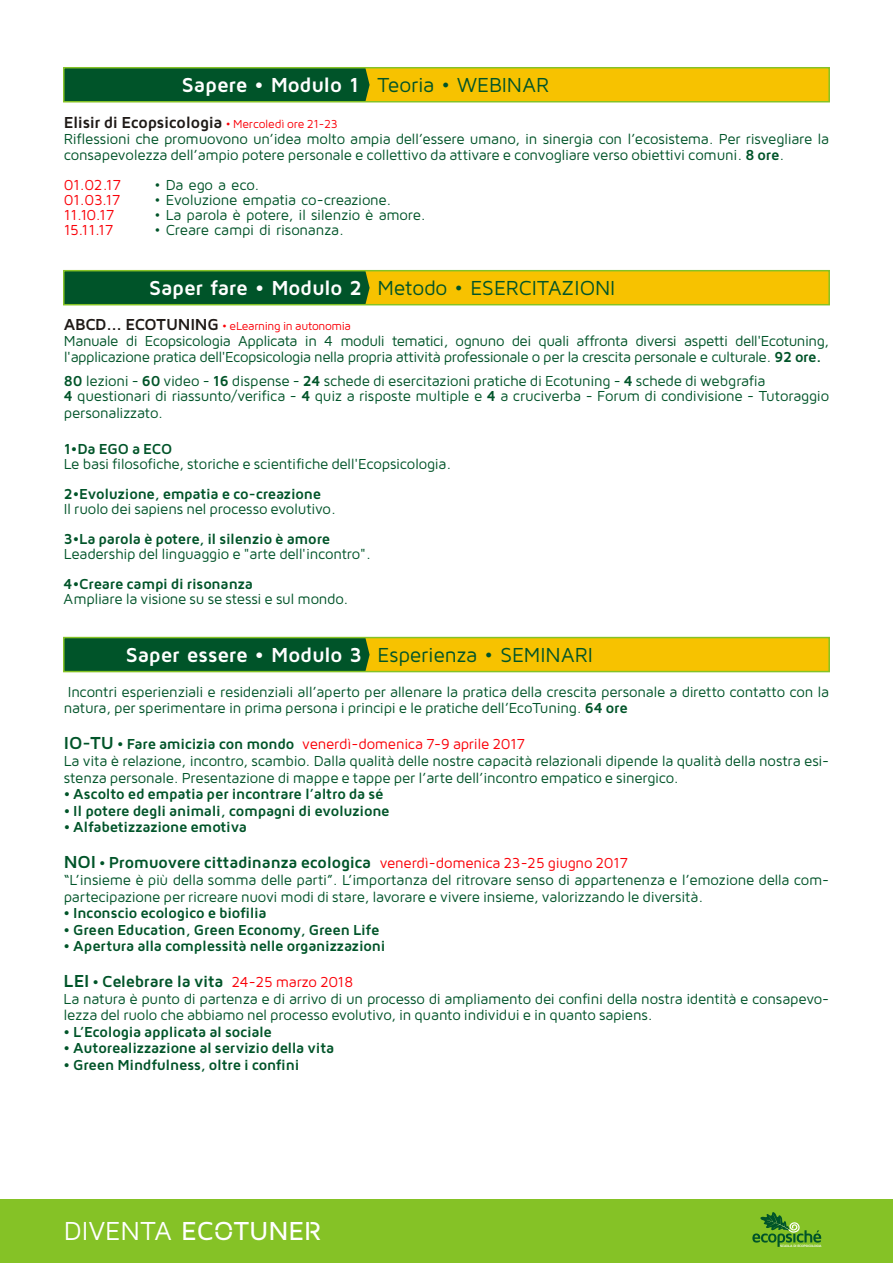
<style>
.page{position:relative;width:893px;height:1263px;background:#fff}
.page>*{position:absolute;margin:0;border:0;box-sizing:border-box;transform-origin:0 0}
.t1{font:27px "Maven Pro Stencil";color:#fff}
.t2{font:700 21px "Maven Pro";letter-spacing:-.01em;color:#fff}
.t3{font:21px "Maven Pro";color:#005429}
.t4{font:700 16.5px "Maven Pro";letter-spacing:-.015em;color:#005429}
.t5{font:700 16.5px "Maven Pro";letter-spacing:-.02em;color:#1f1a17}
.t6{font:15px/16.5px "Maven Pro";letter-spacing:-.015em;color:#005429}
.t7{font:700 15px "Maven Pro";letter-spacing:-.015em;color:#005429}
.t8{font:15px/15px "Maven Pro";letter-spacing:-.015em;color:#fa0008}
.t9{font:12px "Maven Pro";letter-spacing:-.03em;color:#fa0008}
.t10{font:700 3.45px "Maven Pro";letter-spacing:-.07em;color:#fff}
.s1{font-weight:400;color:#005429}
.s2{font-weight:400;font-size:12px;color:#fa0008}
.s3{font-weight:700}
.s4{font-weight:700;color:#fff}
.s5{font-weight:700;font-size:16.5px;color:#1f1a17}
.s6{font-weight:700;font-size:18px}
.s7{font-size:18px}
.s8{font-size:15px}
.s9{font-family:"Maven Pro"}
</style>
<div class="page">
<div style="left:0;top:1199px;width:893px;height:64px;background:#85c226"></div>
<svg style="left:752px;top:1212px;width:69px;height:35px"></svg>
<div style="left:64px;top:68px;width:765px;height:34px;background:#f7c200"></div>
<div style="left:65px;top:69px;width:305px;height:31px;background:#005429"></div>
<div style="left:63px;top:67px;width:767px;height:35px;border:1px solid #85c226"></div>
<div style="left:64px;top:271px;width:765px;height:34px;background:#f7c200"></div>
<div style="left:65px;top:272px;width:305px;height:31px;background:#005429"></div>
<div style="left:63px;top:270px;width:767px;height:35px;border:1px solid #85c226"></div>
<div style="left:64px;top:637px;width:765px;height:35px;background:#f7c200"></div>
<div style="left:65px;top:639px;width:305px;height:31px;background:#005429"></div>
<div style="left:63px;top:637px;width:767px;height:35px;border:1px solid #85c226"></div>
<h2 class="t2" style="left:182px;top:75px;width:369px">Sapere • Modulo 1 <span class="s1">Teoria • WEBINAR</span></h2>
<p class="t5" style="left:64px;top:115px;width:276px">Elisir di Ecopsicologia <span class="s2">• Mercoledì ore 21-23</span></p>
<p class="t6" style="left:64px;top:131px;width:767px">Riflessioni che promuovono un’idea molto ampia dell’essere umano, in sinergia con l’ecosistema. Per risvegliare la consapevolezza dell’ampio potere personale e collettivo da attivare e convogliare verso obiettivi comuni. <span class="s3">8 ore</span>.</p>
<p class="t6" style="left:154px;top:177px;width:106px">• Da ego a eco.</p>
<p class="t6" style="left:154px;top:192px;width:239px">• Evoluzione empatia co-creazione.</p>
<p class="t6" style="left:154px;top:207px;width:273px">• La parola è potere, il silenzio è amore.</p>
<p class="t6" style="left:154px;top:222px;width:191px">• Creare campi di risonanza.</p>
<p class="t8" style="left:64px;top:178px;width:59px">01.02.17<br>01.03.17<br>11.10.17<br>15.11.17</p>
<h2 class="t3" style="left:149px;top:278px;width:468px"><span class="s4">Saper fare • Modulo 2</span> Metodo • ESERCITAZIONI</h2>
<p class="t9" style="left:64px;top:321px;width:289px"><span class="s5">ABCD... ECOTUNING</span> • eLearning in autonomia</p>
<p class="t6" style="left:64px;top:333px;width:767px">Manuale di Ecopsicologia Applicata in 4 moduli tematici, ognuno dei quali affronta diversi aspetti dell'Ecotuning, l'applicazione pratica dell'Ecopsicologia nella propria attività professionale o per la crescita personale e culturale. <span class="s3">92 ore.</span></p>
<p class="t6" style="left:64px;top:374px;width:767px;line-height:15px"><span class="s3">80</span> lezioni - <span class="s3">60</span> video - <span class="s3">16</span> dispense - <span class="s3">24</span> schede di esercitazioni pratiche di Ecotuning - <span class="s3">4</span> schede di webgrafia<br><span class="s3">4</span> questionari di riassunto/verifica - <span class="s3">4</span> quiz a risposte multiple e <span class="s3">4</span> a cruciverba - Forum di condivisione - Tutoraggio</p>
<p class="t6" style="left:64px;top:405px;width:101px">personalizzato.</p>
<p class="t7" style="left:64px;top:442px;width:110px">1•Da EGO a ECO</p>
<p class="t6" style="left:64px;top:456px;width:392px">Le basi filosofiche, storiche e scientifiche dell'Ecopsicologia?.</p>
<p class="t7" style="left:64px;top:487px;width:259px">2•Evoluzione, empatia e co-creazione</p>
<p class="t6" style="left:64px;top:501px;width:276px">Il ruolo dei sapiens nel processo evolutivo?.</p>
<p class="t7" style="left:64px;top:532px;width:268px">3•La parola è potere, il silenzio è amore</p>
<p class="t6" style="left:64px;top:546px;width:311px">L?eadership del linguaggio e "arte dell'incontro"?.</p>
<p class="t7" style="left:64px;top:577px;width:191px">4•Creare campi di risonanza</p>
<p class="t6" style="left:64px;top:591px;width:286px">A?mpliare la visione su se stessi e sul mondo.</p>
<h2 class="t2" style="left:126px;top:645px;width:469px">Saper essere • Modulo 3 <span class="s1">Esperienza • SEMINARI</span></h2>
<p class="t6" style="left:64px;top:684px;width:767px">Incontri esperienziali e residenziali all’aperto per allenare la pratica della crescita personale a diretto contatto con la natura, per sperimentare in prima persona i principi e le pratiche dell’EcoTuning. <span class="s3">64 ore</span></p>
<p class="t6" style="left:64px;top:736px;width:767px"><span class="s6">IO-TU</span> <span class="s3">• Fare amicizia con mondo<br></span>La vita è relazione, incontro, scambio. Dalla qualità delle nostre capacità relazionali dipende la qualità della nostra esi&shy;stenza personale. Presentazione di mappe e tappe per l’arte dell’incontro empatico e sinergico.</p>
<p class="t7" style="left:64px;top:787px;width:321px">• Ascolto ed empatia per incontrare l’altro da sé</p>
<p class="t7" style="left:64px;top:804px;width:327px">• Il potere degli animali, compagni di evoluzione</p>
<p class="t7" style="left:64px;top:820px;width:185px">• Alfabetizzazione emotiva</p>
<p class="t4" style="left:64px;top:855px;width:309px"><span class="s7">NOI</span> <span class="s8">•</span> Promuovere cittadinanza ecologica</p>
<p class="t6" style="left:64px;top:872px;width:767px">“L’insieme è più della somma delle parti”. L’importanza del ritrovare senso di appartenenza e l’emozione della com&shy;partecipazione per ricreare nuovi modi di stare, lavorare e vivere insieme, valorizzando le diversità.</p>
<p class="t7" style="left:64px;top:906px;width:204px">• Inconscio ecologico e biofilia</p>
<p class="t7" style="left:64px;top:922px;width:317px">• Green Education, Green Economy, Green Life</p>
<p class="t7" style="left:64px;top:939px;width:323px">• Apertura alla complessità nelle organizzazioni</p>
<p class="t4" style="left:64px;top:973px;width:161px"><span class="s7">LEI</span> <span class="s8">•</span> Celebrare la vita</p>
<p class="t6" style="left:64px;top:991px;width:767px">La natura è punto di partenza e di arrivo di un processo di ampliamento dei confini della nostra identità e consapevo&shy;lezza del ruolo che abbiamo nel processo evolutivo, in quanto individui e in quanto sapiens.</p>
<p class="t7" style="left:64px;top:1025px;width:210px">• L’Ecologia applicata al sociale</p>
<p class="t7" style="left:64px;top:1041px;width:272px">• Autorealizzazione al servizio della vita</p>
<p class="t7" style="left:64px;top:1058px;width:237px">• Green Mindfulness, oltre i confini</p>
<p class="t8" style="left:302px;top:737px;width:224px">venerdì-domenica 7-9 aprile 2017</p>
<p class="t8" style="left:380px;top:856px;width:250px">venerdì-domenica 23-25 giugno 2017</p>
<p class="t8" style="left:232px;top:975px;width:123px">24-25 marzo 2018</p>
<h1 class="t1" style="left:64px;top:1214px;width:259px"><span class="s9">DIVENTA</span> ECOTUNER</h1>
<p class="t10" style="left:780px;top:1244px;width:43px">SCUOLA DI ECOPSICOLOGIA</p>
</div>
